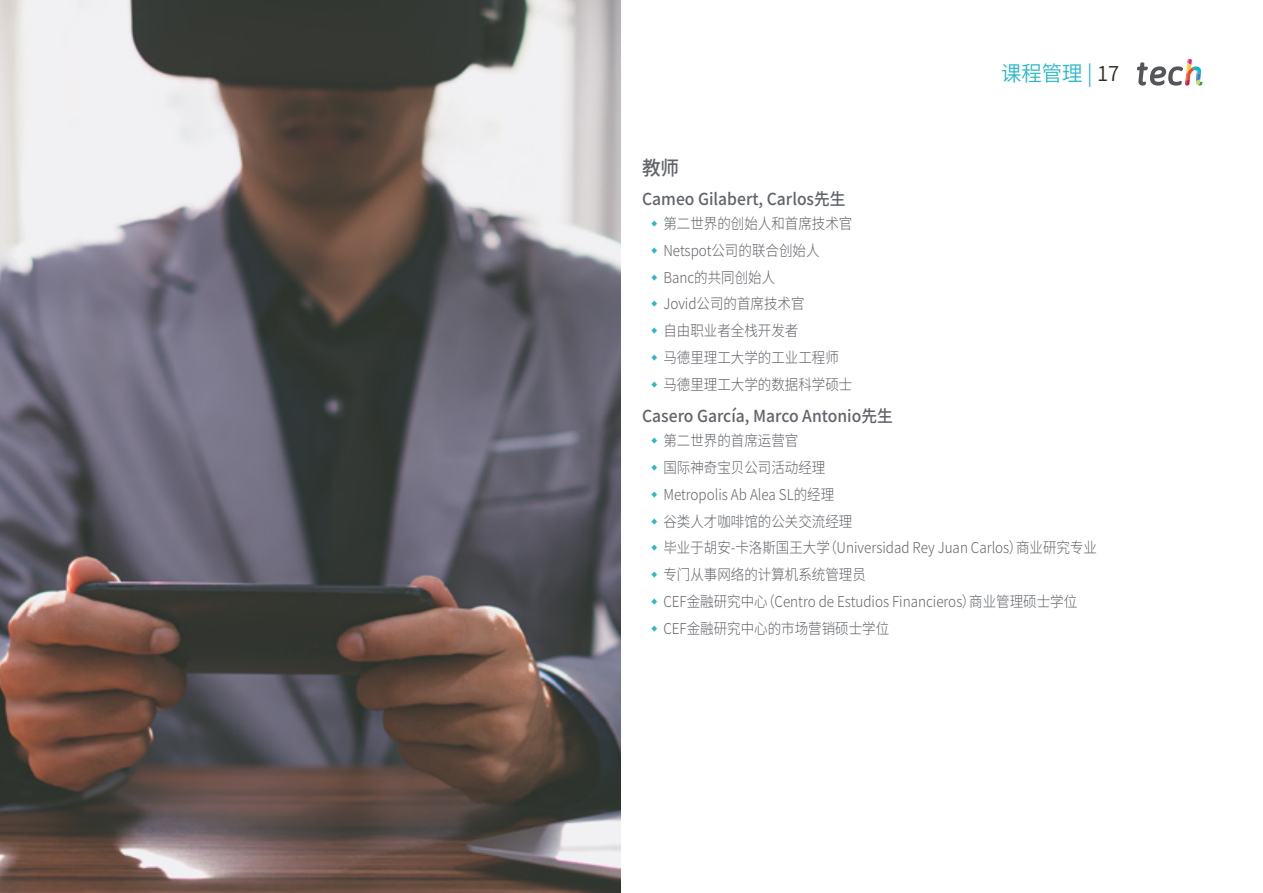
<style>
.page{position:relative;width:1263px;height:893px;background:#fff}
.page>*{position:absolute;margin:0;border:0;box-sizing:border-box;transform-origin:0 0}
.t1{font:21px "Source Han Sans CN";color:#2db8c5}
.t2{font:500 19.5px "Source Han Sans CN";color:#61646a;scale:.95 1}
.t3{font:500 16.5px "Source Han Sans CN";color:#61646a;scale:.95 1}
.t4{font:300 15px/26.7px "Source Han Sans CN";color:#61646a;scale:.9 1}
.s1{color:#312e20}
</style>
<div class="page">
<img style="left:0;top:0;width:621px;height:893px">
<svg style="left:1137px;top:59px;width:65px;height:27px"></svg>
<h1 class="t1" style="left:1001px;top:61px;width:120px">课程管理 | <span class="s1">17</span></h1>
<h2 class="t2" style="left:642px;top:157px;width:41px">教师</h2>
<p class="t3" style="left:642px;top:189px;width:216px">Cameo Gilabert, Carlos先生</p>
<p class="t4" style="left:663px;top:211px;width:211px">第二世界的创始人和首席技术官<br>Netspot公司的联合创始人<br>Banc的共同创始人<br>Jovid公司的首席技术官<br>自由职业者全栈开发者<br>马德里理工大学的工业工程师马德里理工大学的数据科学硕士</p>
<p class="t3" style="left:642px;top:406px;width:265px">Casero García, Marco Antonio先生</p>
<p class="t4" style="left:663px;top:428px;width:483px">第二世界的首席运营官<br>国际神奇宝贝公司活动经理<br>Metropolis Ab Alea SL的经理<br>谷类人才咖啡馆的公关交流经理<br>毕业于胡安-卡洛斯国王大学（Universidad Rey Juan Carlos）商业研究专业专门从事网络的计算机系统管理员<br>CEF金融研究中心（Centro de Estudios Financieros）商业管理硕士学位<br>CEF金融研究中心的市场营销硕士学位</p>
</div>
